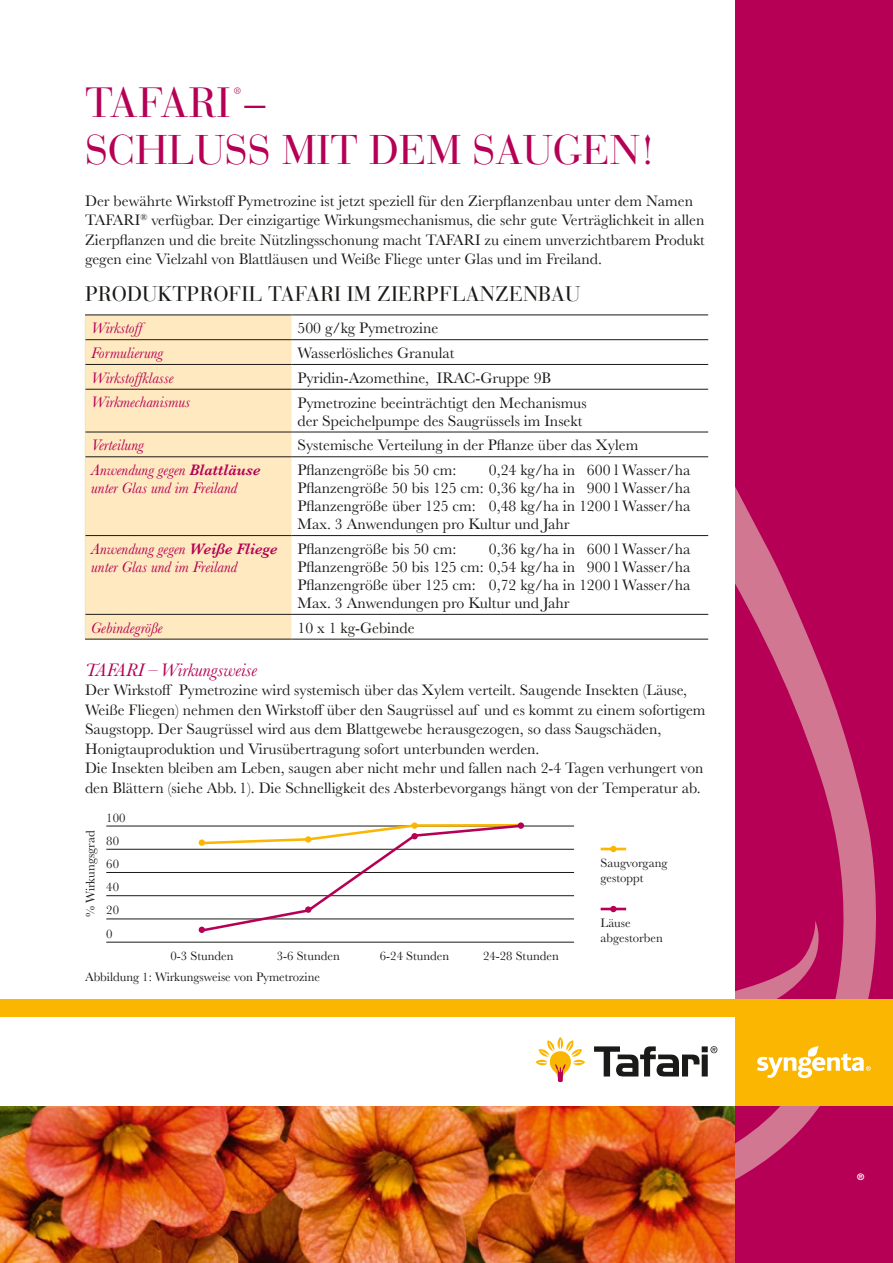
<style>
.page{position:relative;width:893px;height:1263px;background:#fff}
.page>*{position:absolute;margin:0;border:0;box-sizing:border-box;transform-origin:0 0}
.t1{font:42px "Bauer Bodoni";color:#b50055}
.t2{font:41.25px "Bauer Bodoni";color:#b50055}
.t3{font:21px "Bauer Bodoni";color:#1a1a18}
.t4{font:italic 18.75px "Baskerville";color:#b50055}
.t5{font:17.55px "Bauer Bodoni";color:#b50055}
.t6{font:15.75px/19.5px "Baskerville";color:#1a1a18}
.t7{font:italic 15.75px/18px "Baskerville";color:#b50055}
.t8{font:12.75px/23.2px "Baskerville";color:#1a1a18}
.t9{font:700 9px "Helvetica Neue LT Std";color:#fff}
.s1{font-weight:600}
</style>
<div class="page">
<hr style="left:106px;top:826px;width:468px;height:1px;background:#1a1a18">
<hr style="left:106px;top:849px;width:468px;height:1px;background:#1a1a18">
<hr style="left:106px;top:872px;width:468px;height:1px;background:#1a1a18">
<hr style="left:106px;top:895px;width:468px;height:1px;background:#1a1a18">
<hr style="left:106px;top:919px;width:468px;height:1px;background:#1a1a18">
<hr style="left:106px;top:942px;width:468px;height:1px;background:#1a1a18">
<svg style="left:199px;top:823px;width:325px;height:110px"></svg>
<div style="left:199px;top:839px;width:6px;height:7px;background:#fab600;border-radius:50%"></div>
<div style="left:305px;top:836px;width:6px;height:7px;background:#fab600;border-radius:50%"></div>
<div style="left:411px;top:822px;width:7px;height:7px;background:#fab600;border-radius:50%"></div>
<div style="left:305px;top:906px;width:6px;height:7px;background:#b50055;border-radius:50%"></div>
<div style="left:411px;top:833px;width:7px;height:6px;background:#b50055;border-radius:50%"></div>
<div style="left:518px;top:822px;width:6px;height:7px;background:#b50055;border-radius:50%"></div>
<div style="left:610px;top:846px;width:7px;height:6px;background:#fab600;border-radius:50%"></div>
<hr style="left:601px;top:848px;width:25px;height:2px;background:#fab600">
<div style="left:610px;top:906px;width:7px;height:6px;background:#b50055;border-radius:50%"></div>
<hr style="left:601px;top:908px;width:25px;height:2px;background:#b50055">
<div style="left:86px;top:316px;width:205px;height:323px;background:#ffe9c0"></div>
<hr style="left:291px;top:315px;width:417px;height:1px;background:#1a1a18">
<hr style="left:291px;top:639px;width:417px;height:1px;background:#1a1a18">
<hr style="left:291px;top:339px;width:417px;height:1px;background:#1a1a18">
<hr style="left:291px;top:364px;width:417px;height:1px;background:#1a1a18">
<hr style="left:291px;top:389px;width:417px;height:1px;background:#1a1a18">
<hr style="left:291px;top:432px;width:417px;height:1px;background:#1a1a18">
<hr style="left:291px;top:456px;width:417px;height:1px;background:#1a1a18">
<hr style="left:291px;top:535px;width:417px;height:1px;background:#1a1a18">
<hr style="left:291px;top:614px;width:417px;height:1px;background:#1a1a18">
<svg style="left:85px;top:316px;width:1px;height:73px"></svg>
<hr style="left:85px;top:389px;width:1px;height:43px;background:#e6e8bf">
<svg style="left:85px;top:433px;width:1px;height:23px"></svg>
<hr style="left:85px;top:457px;width:1px;height:79px;background:#e6e8bf">
<hr style="left:85px;top:536px;width:1px;height:78px;background:#e6e8bf">
<svg style="left:85px;top:615px;width:1px;height:24px"></svg>
<hr style="left:85px;top:339px;width:206px;height:1px;background:#1a1a18">
<hr style="left:85px;top:364px;width:206px;height:1px;background:#1a1a18">
<hr style="left:85px;top:389px;width:206px;height:1px;background:#1a1a18">
<hr style="left:85px;top:432px;width:206px;height:1px;background:#1a1a18">
<hr style="left:85px;top:456px;width:206px;height:1px;background:#1a1a18">
<hr style="left:85px;top:535px;width:206px;height:1px;background:#1a1a18">
<hr style="left:85px;top:614px;width:206px;height:1px;background:#1a1a18">
<hr style="left:85px;top:315px;width:206px;height:1px;background:#1a1a18">
<hr style="left:85px;top:639px;width:206px;height:1px;background:#1a1a18">
<img style="left:0;top:1106px;width:736px;height:157px">
<div style="left:736px;top:0;width:157px;height:1263px;background:#b50055"></div>
<svg style="left:736px;top:488px;width:140px;height:691px"></svg>
<div style="left:736px;top:1016px;width:157px;height:90px;background:#fab600"></div>
<svg style="left:757px;top:1046px;width:114px;height:32px"></svg>
<div style="left:0;top:999px;width:893px;height:17px;background:#fab600"></div>
<svg style="left:536px;top:1037px;width:49px;height:45px"></svg>
<svg style="left:594px;top:1046px;width:123px;height:30px"></svg>
<h1 class="t1" style="left:85px;top:78px;width:182px">TAFARI –</h1>
<p class="t5" style="left:231px;top:83px;width:15px">®</p>
<h2 class="t2" style="left:85px;top:125px;width:572px">SCHLUSS MIT DEM SAUGEN!</h2>
<p class="t6" style="left:85px;top:191px;width:621px">Der bewährte Wirkstoff Pymetrozine ist jetzt speziell für den Zierpflanzenbau unter dem Namen TAFARI<sup>®</sup> verfügbar. Der einzigartige Wirkungsmechanismus, die sehr gute Verträglichkeit in allen Zierpflanzen und die breite Nützlingsschonung macht TAFARI zu einem unverzichtbarem Produkt gegen eine Vielzahl von Blattläusen und Weiße Fliege unter Glas und im Freiland.</p>
<h3 class="t3" style="left:85px;top:281px;width:497px">PRODUKTPROFIL TAFARI IM ZIERPFLANZENBAU</h3>
<p class="t7" style="left:91px;top:319px;width:60px">Wirkstoff</p>
<p class="t6" style="left:297px;top:319px;width:142px">500 g/kg Pymetrozine</p>
<p class="t7" style="left:91px;top:344px;width:73px">Formulierung</p>
<p class="t6" style="left:297px;top:343px;width:158px">Wasserlösliches Granulat</p>
<p class="t7" style="left:91px;top:368px;width:84px">Wirkstoffklasse</p>
<p class="t6" style="left:297px;top:368px;width:255px">Pyridin-Azomethine, IRAC-Gruppe 9B</p>
<p class="t7" style="left:91px;top:393px;width:100px">Wirkmechanismus</p>
<p class="t6" style="left:297px;top:394px;width:291px;line-height:18px">Pymetrozine beeinträchtigt den Mechanismus der Speichelpumpe des Saugrüssels im Insekt</p>
<p class="t7" style="left:91px;top:436px;width:54px">Verteilung</p>
<p class="t6" style="left:297px;top:436px;width:342px">Systemische Verteilung in der Pflanze über das Xylem</p>
<p class="t7" style="left:91px;top:461px;width:171px">Anwendung gegen <span class="s1">Blattläuse </span>unter Glas und im Freiland</p>
<p class="t6" style="left:297px;top:461px;width:160px">Pflanzengröße bis 50 cm:</p>
<p class="t6" style="left:297px;top:461px;width:394px;line-height:18px;text-align:justify;text-indent:191px">0,24 kg/ha in 600 l Wasser/ha Pflanzengröße 50 bis 125 cm: 0,36 kg/ha in 900 l Wasser/ha Pflanzengröße über 125 cm: 0,48 kg/ha in 1200 l Wasser/ha Max. 3 Anwendungen pro Kultur und Jahr</p>
<p class="t7" style="left:91px;top:540px;width:188px">Anwendung gegen <span class="s1">Weiße Fliege </span>unter Glas und im Freiland</p>
<p class="t6" style="left:297px;top:539px;width:160px">Pflanzengröße bis 50 cm:</p>
<p class="t6" style="left:297px;top:540px;width:394px;line-height:18px;text-align:justify;text-indent:191px">0,36 kg/ha in 600 l Wasser/ha Pflanzengröße 50 bis 125 cm: 0,54 kg/ha in 900 l Wasser/ha Pflanzengröße über 125 cm: 0,72 kg/ha in 1200 l Wasser/ha Max. 3 Anwendungen pro Kultur und Jahr</p>
<p class="t7" style="left:91px;top:618px;width:73px">Gebindegröße</p>
<p class="t6" style="left:297px;top:618px;width:119px">10 x 1 kg-Gebinde</p>
<p class="t4" style="left:85px;top:657px;width:174px">TAFARI –Wirkungsweise</p>
<p class="t6" style="left:85px;top:680px;width:622px">Der Wirkstoff Pymetrozine wird systemisch über das Xylem verteilt. Saugende Insekten (Läuse, Weiße Fliegen) nehmen den Wirkstoff über den Saugrüssel auf und es kommt zu einem sofortigem Saugstopp. Der Saugrüssel wird aus dem Blattgewebe herausgezogen, so dass Saugschäden, Honigtauproduktion und Virusübertragung sofort unterbunden werden.<br>Die Insekten bleiben am Leben, saugen aber nicht mehr und fallen nach 2-4 Tagen verhungert von den Blättern (siehe Abb.1). Die Schnelligkeit des Absterbevorgangs hängt von der Temperatur ab.</p>
<p class="t8" style="left:79px;top:917px;width:88px;rotate:-90deg">% Wirkungsgrad</p>
<p class="t8" style="left:106px;top:806px;width:21px">100<br>80<br>60<br>40<br>20<br>0</p>
<p class="t8" style="left:170px;top:944px;width:64px">0-3 Stunden</p>
<p class="t8" style="left:277px;top:944px;width:64px">3-6 Stunden</p>
<p class="t8" style="left:380px;top:944px;width:71px">6-24 Stunden</p>
<p class="t8" style="left:483px;top:944px;width:77px">24-28 Stunden</p>
<p class="t8" style="left:85px;top:965px;width:237px">Abbildung 1: Wirkungsweise von Pymetrozine</p>
<p class="t8" style="left:601px;top:856px;width:68px;line-height:15px">Saugvorgang gestoppt</p>
<p class="t8" style="left:601px;top:916px;width:64px;line-height:15px">Läuse abgestorben</p>
<p class="t9" style="left:857px;top:1171px;width:9px">®</p>
</div>
